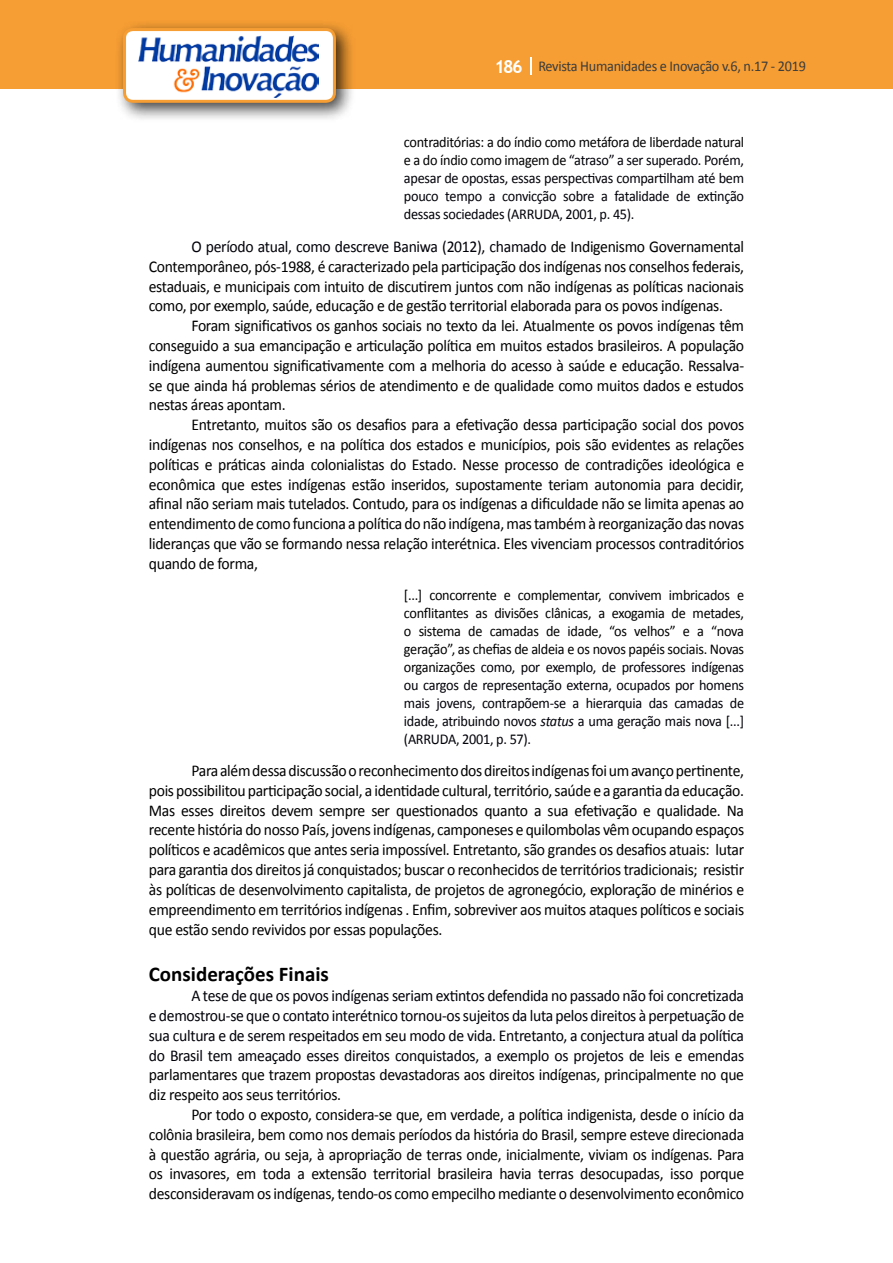
<style>
.page{position:relative;width:893px;height:1263px;background:#fff}
.page>*{position:absolute;margin:0;border:0;box-sizing:border-box;transform-origin:0 0}
.t1{font:700 21px "Calibri";color:#000}
.t2{font:16.5px/19.8px "Calibri";letter-spacing:-.02em;color:#000;text-align:justify;scale:.95 1}
.t3{font:16.5px/19.8px "Calibri";letter-spacing:-.02em;color:#000009;text-align:justify;scale:.95 1}
.t4{font:15px/18px "Calibri";letter-spacing:-.02em;color:#000;text-align:justify;scale:.95 1}
.t5{font:15px/18px "Calibri";letter-spacing:-.02em;color:#000009;text-align:justify;scale:.95 1}
.t6{font:15px "Calibri";letter-spacing:-.02em;color:#3c3c3b;scale:.95 1}
.s1{font-family:"Trebuchet MS";font-weight:700;font-size:18px;color:#fff}
.s2{color:#000}
.s3{color:#000009}
.s4{font-style:italic;color:#000009}
</style>
<div class="page">
<div style="left:0;top:0;width:893px;height:88px;background:#f69e34"></div>
<svg style="left:530px;top:57px;width:2px;height:18px"></svg>
<div style="left:115px;top:20px;width:241px;height:103px;background:#000;opacity:.75"></div>
<div style="left:125px;top:30px;width:209px;height:71px;background:#fff;border-radius:9px"></div>
<img style="left:138px;top:35px;width:181px;height:62px">
<div style="left:123px;top:28px;width:213px;height:75px;border:3px solid #f69e34;border-radius:9px"></div>
<p class="t6" style="left:495px;top:57px;width:329px"><span class="s1">186</span> Revista Humanidades e Inovação v.6, n.17 - 2019</p>
<p class="t5" style="left:404px;top:133px;width:360px"><span class="s2">contraditórias: a do índio como metáfora de liberdade natural e a do índio como imagem de</span> “atraso” a ser superado. Porém, apesar de opostas, essas perspectivas compartilham até bem pouco tempo a convicção sobre a fatalidade de extinção dessas sociedades (ARRUDA, 2001, p. 45).</p>
<p class="t2" style="left:149px;top:237px;width:628px;text-indent:43px"><span class="s3">O período atual, como descreve Baniwa (2012), chamado</span> de Indigenismo Governamental Contemporâneo, pós-1988, é caracterizado pela participação dos indígenas nos conselhos federais, estaduais, e municipais com intuito de discutirem juntos com não indígenas as políticas nacionais como, por exemplo, saúde, educação e de gestão territorial elaborada para os povos indígenas.</p>
<p class="t2" style="left:149px;top:316px;width:628px;text-indent:43px">Foram significativos os ganhos sociais no texto da lei. Atualmente os povos indígenas têm conseguido a sua emancipação e articulação política em muitos estados brasileiros. A população indígena aumentou significativamente com a melhoria do acesso à saúde e educação. Ressalva&shy;se que ainda há problemas sérios de atendimento e de qualidade como muitos dados e estudos nestas áreas apontam.</p>
<p class="t2" style="left:149px;top:415px;width:628px;text-indent:43px">Entretanto, muitos são os desafios para a efetivação dessa participação social dos povos indígenas nos conselhos, e na política dos estados e municípios, pois são evidentes as relações políticas e práticas ainda colonialistas do Estado. Nesse processo de contradições ideológica e econômica que estes indígenas estão inseridos, supostamente teriam autonomia para decidir, afinal não seriam mais tutelados. Contudo, para os indígenas a dificuldade não se limita apenas ao entendimento de como funciona a política do não indígena, mas também à reorganização das novas lideranças que vão se formando nessa relação interétnica. Eles vivenciam processos contraditórios quando de forma,</p>
<p class="t4" style="left:404px;top:585px;width:360px">[...] concorrente e complementar, convivem imbricados e conflitantes as divisões clânicas, a exogamia de metades, o sistema de camadas de idade, “os velhos” e a “nova geração”, as chefias de aldeia e os novos papéis sociais. Novas organizações <span class="s3">como, por exemplo, de professores indígenas ou cargos de representação externa, ocupados por homens mais jovens, contrapõem-se a hierarquia das camadas de idade, atribuindo novos</span> <span class="s4">status</span> <span class="s3">a uma geração mais nova [...] (ARRUDA, 2001, p. 57).</span></p>
<p class="t2" style="left:149px;top:761px;width:628px;text-indent:43px">Paraalémdessadiscussãooreconhecimentodosdireitosindígenasfoiumavançopertinente, pois possibilitou participação social, a identidade cultural,território,saúde e a garantia da educação.<br>Mas esses direitos devem sempre ser questionados quanto a sua efetivação e qualidade. Na recente história do nosso País, jovens indígenas, camponeses e quilombolas vêm ocupando espaços políticos e acadêmicos que antes seria impossível. Entretanto, são grandes os desafios atuais: lutar para garantia dos direitos já conquistados; buscar o reconhecidos de territórios tradicionais; resistir às políticas de desenvolvimento capitalista, de projetos de agronegócio, exploração de minérios e empreendimento em territórios indígenas . Enfim, sobreviver aos muitos ataques políticos e sociais que estão sendo revividos por essas populações.</p>
<p class="t1" style="left:149px;top:959px;width:182px">Considerações Finais</p>
<p class="t3" style="left:149px;top:986px;width:628px;text-indent:43px">A tese de que os povos indígenas seriam extintos defendida no passado não foi concretizada e demostrou-se que o contato interétnico tornou-os sujeitos da luta pelos direitos à perpetuação de sua cultura e de serem respeitados em seu modo de vida. Entretanto, a conjectura atual da política do Brasil tem ameaçado esses direitos conquistados, a exemplo os projetos de leis e emendas</p>
<p class="t2" style="left:149px;top:1065px;width:628px">parlamentares que trazem propostas devastadoras aos direitos indígenas, principalmente no que diz respeito aos seus territórios.</p>
<p class="t2" style="left:149px;top:1104px;width:628px;text-indent:42px">Por todo o exposto, considera-se que, em verdade, a política indigenista, desde o início da colônia brasileira, bem como nos demais períodos da história do Brasil, sempre esteve direcionada à questão agrária, ou seja, à apropriação de terras onde, inicialmente, viviam os indígenas. Para os invasores, em toda a extensão territorial brasileira havia terras desocupadas, isso porque desconsideravam os indígenas, tendo-os como empecilho mediante o desenvolvimento econômico</p>
</div>
